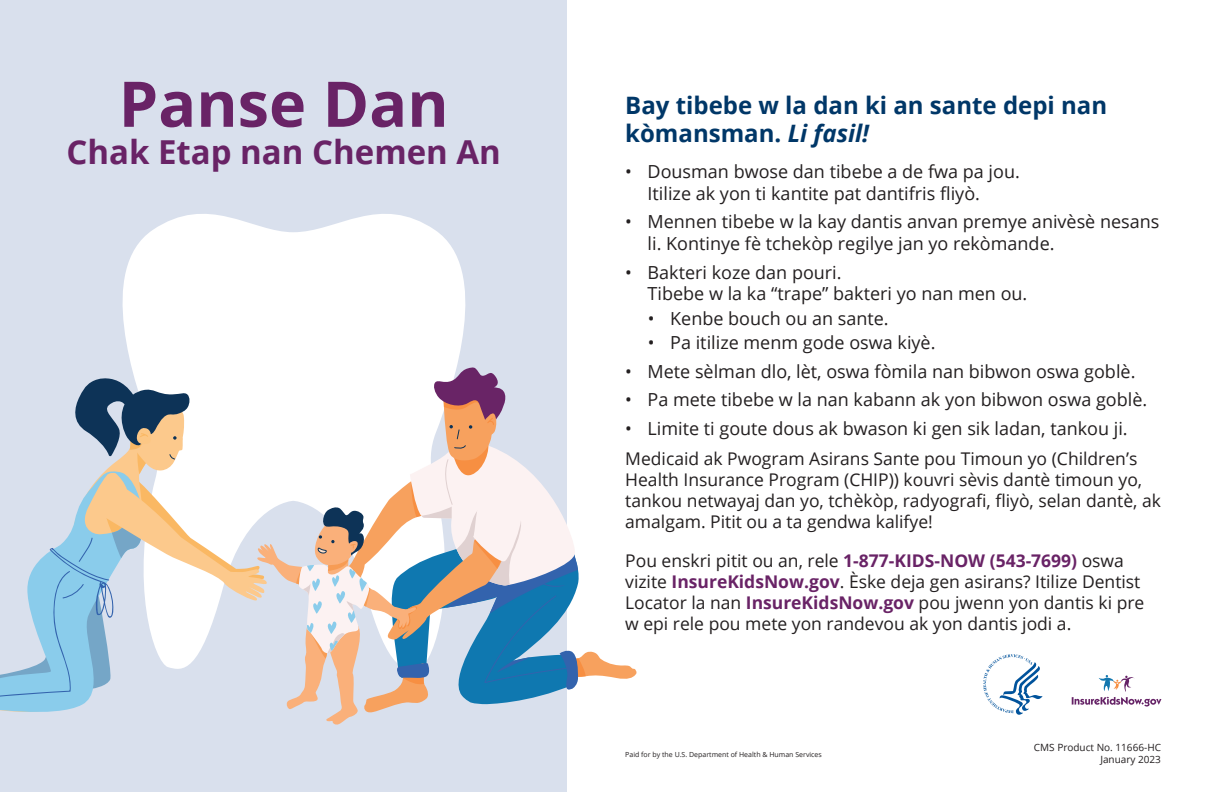
<style>
.page{position:relative;width:1224px;height:792px;background:#fff}
.page>*{position:absolute;margin:0;border:0;box-sizing:border-box;transform-origin:0 0}
.t1{font:700 63px "Open Sans";color:#692366}
.Paid_for_text{font:700 33px "Open Sans";color:#692366}
.t2{font:700 24px/28px "Open Sans";color:#003768}
.bullet{font:18px "Open Sans";color:#231f20}
.text{font:17.5px/21px "Open Sans";color:#231f20}
.t3{font:10px/12px "Open Sans";color:#231f20;text-align:right}
.t4{font:7px "Open Sans";color:#231f20}
.s1{font-style:italic}
.s2{font-weight:700;color:#692366}
</style>
<div class="page">
<div style="left:0;top:0;width:566px;height:792px;background:#d9e0ed"></div>
<svg style="left:122px;top:214px;width:344px;height:153px;background:#fbfcfd"></svg>
<svg style="left:0;top:367px;width:637px;height:359px"></svg>
<svg style="left:1072px;top:675px;width:89px;height:32px"></svg>
<svg style="left:983px;top:654px;width:60px;height:61px"></svg>
<h1 class="t1" style="left:119px;top:59px;width:331px">Panse Dan</h1>
<p class="Paid_for_text" style="left:66px;top:129px;width:436px">Chak Etap nan Chemen An</p>
<h1 class="t2" style="left:625px;top:91px;width:483px">Bay tibebe w la dan ki an sante depi nan kòmansman. <span class="s1">Li fasil!</span></h1>
<p class="bullet" style="left:648px;top:159px;width:374px">Dousman bwose dan tibebe a de fwa pa jou.</p>
<p class="bullet" style="left:625px;top:159px;width:8px">•</p>
<p class="bullet" style="left:625px;top:210px;width:8px">•</p>
<p class="bullet" style="left:625px;top:260px;width:8px">•</p>
<p class="bullet" style="left:625px;top:359px;width:8px">•</p>
<p class="bullet" style="left:625px;top:387px;width:8px">•</p>
<p class="bullet" style="left:648px;top:181px;width:334px">Itilize ak yon ti kantite pat dantifris fliyò.</p>
<p class="bullet" style="left:648px;top:210px;width:513px">Mennen tibebe w la kay dantis anvan premye anivèsè nesans</p>
<p class="bullet" style="left:648px;top:231px;width:409px">.l i Kontinye fè tchekòp regilye jan yo rekòmande.</p>
<p class="bullet" style="left:648px;top:260px;width:196px">Bakteri koze dan pouri.</p>
<p class="bullet" style="left:648px;top:281px;width:381px">Tibebe w la ka “trape” bakteri yo nan men ou.</p>
<p class="bullet" style="left:670px;top:306px;width:220px">Kenbe bouch ou an sante.</p>
<p class="bullet" style="left:648px;top:306px;width:8px">•</p>
<p class="bullet" style="left:670px;top:330px;width:267px">Pa itilize menm gode oswa kiyè.</p>
<p class="bullet" style="left:648px;top:330px;width:8px">•</p>
<p class="bullet" style="left:648px;top:359px;width:489px">Mete sèlman dlo, lèt, oswa fòmila nan bibwon oswa goblè.</p>
<p class="bullet" style="left:648px;top:387px;width:501px">Pa mete tibebe w la nan kabann ak yon bibwon oswa goblè.</p>
<p class="bullet" style="left:648px;top:416px;width:482px">Limite ti goute dous ak bwason ki gen sik ladan, tankou .j i</p>
<p class="bullet" style="left:625px;top:416px;width:8px">•</p>
<p class="text" style="left:625px;top:448px;width:537px">Medicaid ak Pwogram Asirans Sante pou Timoun yo (Children s’ Health Insurance Program (CHIP)) kouvri sèvis dantè timoun yo, tankou netwayaj dan yo, tchèkòp, radyografi, fliyò, selan dantè, ak amalgam. Pitit ou a ta gendwa kalifye!</p>
<p class="text" style="left:625px;top:550px;width:521px">Pou enskri pitit ou an, rele <span class="s2">1-877-KIDS-NOW (543-7699)</span> oswa vizite <span class="s2">InsureKidsNow.gov</span>. Èske deja gen asirans? Itilize Dentist Locator la nan <span class="s2">InsureKidsNow.gov</span> pou jwenn yon dantis ki pre w epi rele pou mete yon randevou ak yon dantis jodi .a</p>
<p class="t4" style="left:625px;top:750px;width:198px">Paid for by the U .S. Department of Health &amp; Human Services</p>
<p class="t3" style="left:1034px;top:741px;width:129px">CMS Product No. 11666-HC<br>January 2023</p>
</div>
